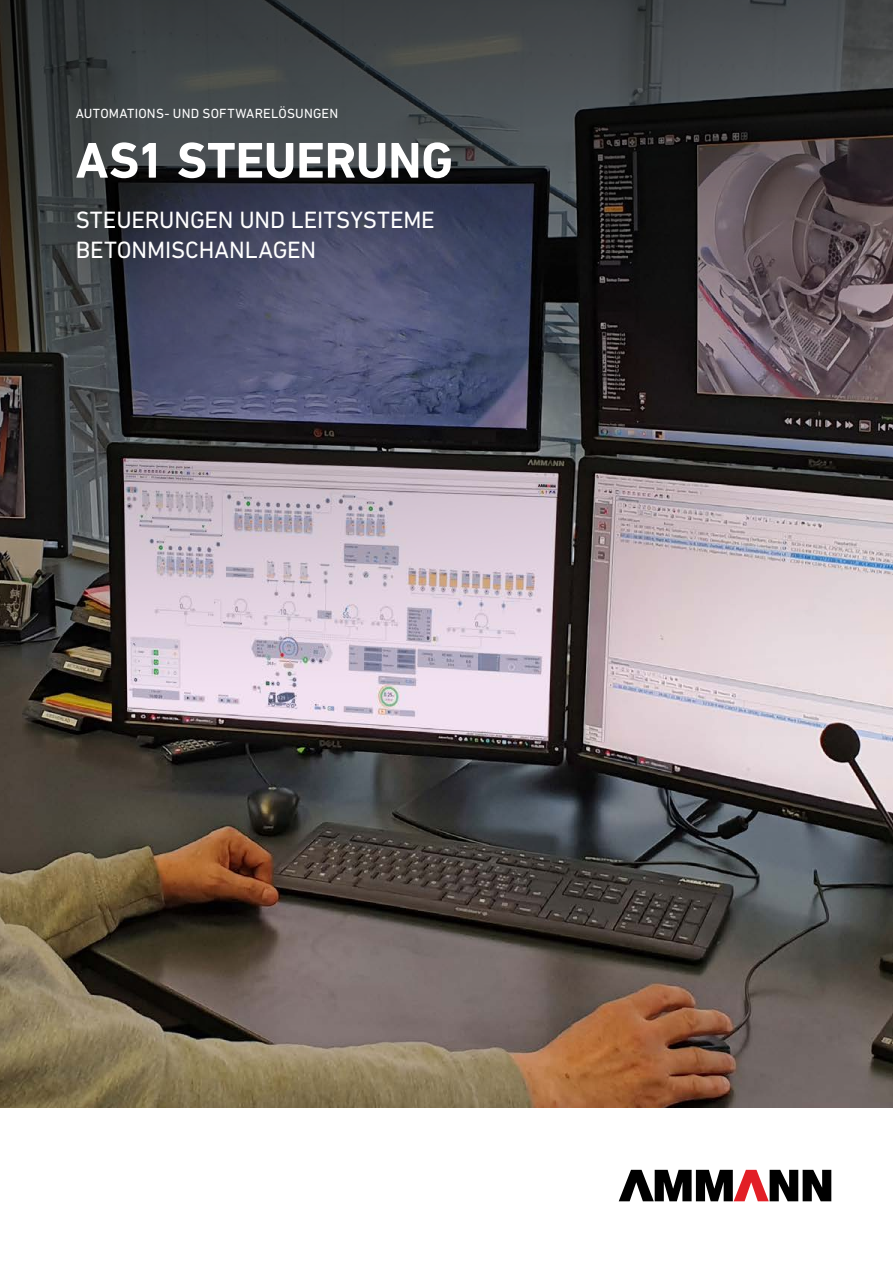
<style>
.page{position:relative;width:893px;height:1263px;background:#fff}
.page>*{position:absolute;margin:0;border:0;box-sizing:border-box;transform-origin:0 0}
.t1{font:700 51px "DIN Next LT Pro";letter-spacing:-.005em;color:#fff}
.t2{font:24px/30px "DIN Next LT Pro";letter-spacing:-.005em;color:#fff}
.t3{font:13.5px "DIN Next LT Pro";letter-spacing:.015em;color:#fff}
</style>
<div class="page">
<img style="left:0;top:736px;width:893px;height:372px">
<svg style="left:619px;top:1170px;width:212px;height:31px"></svg>
<img style="left:0;top:0;width:893px;height:736px">
<p class="t3" style="left:76px;top:106px;width:264px">AUTOMATIONS- UND SOFTWARELÖSUNGEN</p>
<h1 class="t1" style="left:76px;top:130px;width:379px">AS1 STEUERUNG</h1>
<p class="t2" style="left:76px;top:204px;width:361px">STEUERUNGEN UND LEITSYSTEME<br>BETONMISCHANLAGEN</p>
</div>
